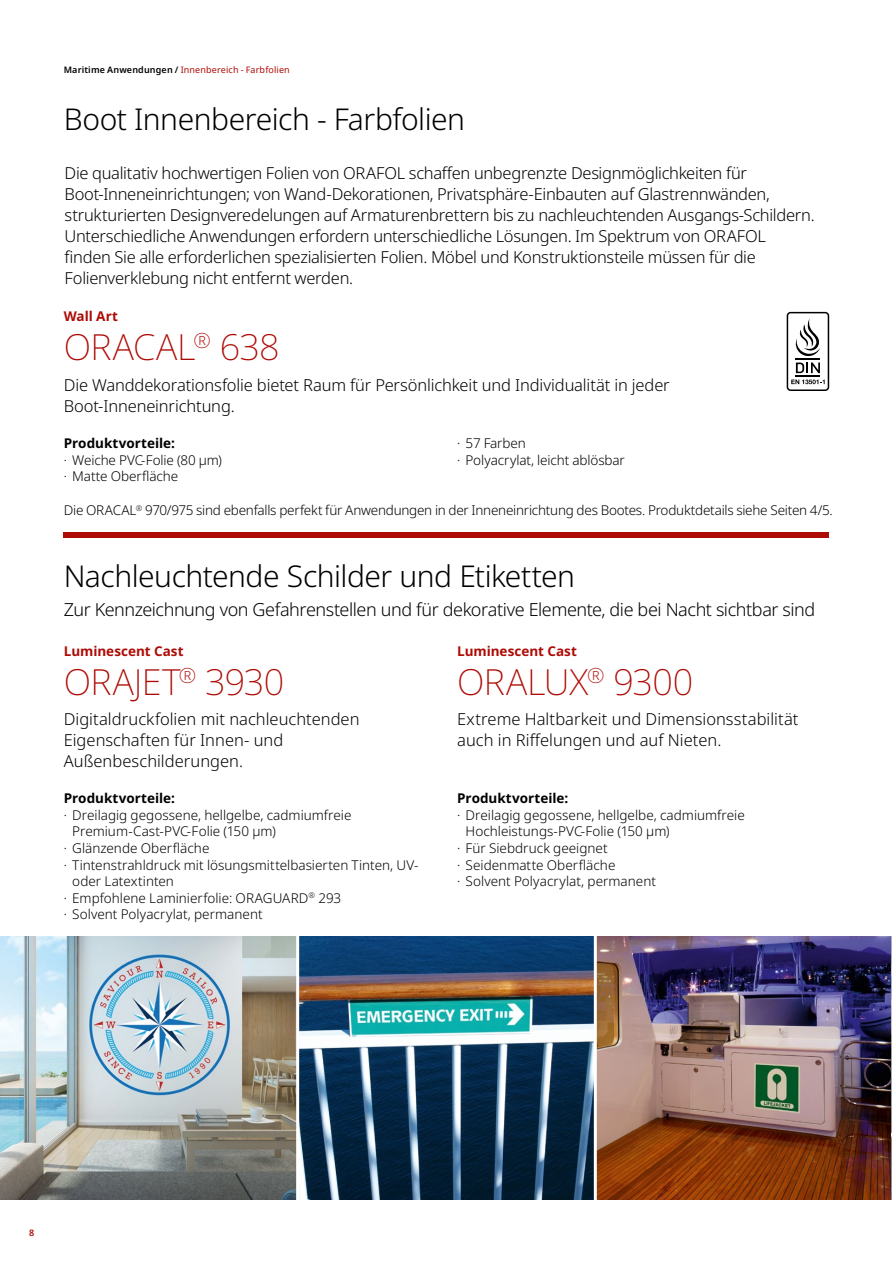
<style>
.page{position:relative;width:893px;height:1263px;background:#fff}
.page>*{position:absolute;margin:0;border:0;box-sizing:border-box;transform-origin:0 0}
.Heading{font:200 36px "Noto Sans";letter-spacing:-.015em;color:#ae0b05}
.Heading-2{font:300 30px "Noto Sans";letter-spacing:-.02em;color:#000}
.Heading-3{font:300 18px "Noto Sans";letter-spacing:-.025em;color:#000}
.Body_text{font:300 16.5px/21px "Noto Sans";letter-spacing:-.015em;color:#000}
.Bullet_point_list{font:300 13.5px/16.5px "Noto Sans";color:#000}
.Bullet_point_list-2{font:300 13.5px "Noto Sans";letter-spacing:-.02em;color:#000}
.Body_text_bold_colour{font:700 13.5px "Noto Sans";color:#000}
.Body_text_bold_colour-2{font:700 13.5px "Noto Sans";color:#ae0b05}
.t1{font:9px "Noto Sans";letter-spacing:.015em;color:#ae0b05}
.t2{font:600 9px "Noto Sans";color:#ae0b05}
.s1{font-weight:600;color:#000}
</style>
<div class="page">
<svg style="left:787px;top:312px;width:42px;height:79px"></svg>
<img style="left:0;top:936px;width:296px;height:264px">
<img style="left:299px;top:936px;width:295px;height:264px">
<img style="left:597px;top:936px;width:294px;height:264px">
<div style="left:64px;top:532px;width:765px;height:6px;background:#ae0b05"></div>
<p class="t1" style="left:64px;top:64px;width:228px"><span class="s1">Maritime Anwendungen /</span> Innenbereich - Farbfolien</p>
<p class="Heading-2" style="left:64px;top:98px;width:403px">Boot Innenbereich - Farbfolien</p>
<p class="Body_text" style="left:65px;top:163px;width:752px">Die qualitativ hochwertigen Folien von ORAFOL schaffen unbegrenzte Designmöglichkeiten für Boot-Inneneinrichtungen; von Wand-Dekorationen, Privatsphäre-Einbauten auf Glastrennwänden, strukturierten Designveredelungen auf Armaturenbrettern bis zu nachleuchtenden Ausgangs-Schildern.<br>Unterschiedliche Anwendungen erfordern unterschiedliche Lösungen. Im Spektrum von ORAFOL finden Sie alle erforderlichen spezialisierten Folien. Möbel und Konstruktionsteile müssen für die Folienverklebung nicht entfernt werden.</p>
<p class="Body_text_bold_colour-2" style="left:64px;top:307px;width:56px">Wall Art</p>
<p class="Heading" style="left:64px;top:322px;width:217px">ORACAL<sup>®</sup> 638</p>
<p class="Body_text" style="left:64px;top:375px;width:607px">Die Wanddekorationsfolie bietet Raum für Persönlichkeit und Individualität in jeder</p>
<p class="Body_text" style="left:64px;top:396px;width:173px">Boot-Inneneinrichtung.</p>
<p class="Body_text_bold_colour" style="left:64px;top:434px;width:113px">Produktvorteile:</p>
<p class="Bullet_point_list" style="left:64px;top:452px;width:160px">· Weiche PVC-Folie (80 μm)</p>
<p class="Bullet_point_list" style="left:64px;top:468px;width:116px">· Matte Oberfläche</p>
<p class="Bullet_point_list" style="left:457px;top:435px;width:70px">· 57 Farben</p>
<p class="Bullet_point_list" style="left:457px;top:452px;width:169px">· Polyacrylat, leicht ablösbar</p>
<p class="Bullet_point_list-2" style="left:64px;top:501px;width:771px">Die ORACAL<sup>®</sup> 970/975 sind ebenfalls perfekt für Anwendungen in der Inneneinrichtung des Bootes. Produktdetails siehe Seiten 4/5.</p>
<p class="Heading-2" style="left:64px;top:555px;width:513px">Nachleuchtende Schilder und Etiketten</p>
<p class="Heading-3" style="left:64px;top:596px;width:753px">Zur Kennzeichnung von Gefahrenstellen und für dekorative Elemente, die bei Nacht sichtbar sind</p>
<p class="Body_text_bold_colour-2" style="left:64px;top:641px;width:121px">Luminescent Cast</p>
<p class="Heading" style="left:64px;top:656px;width:222px">ORAJET<sup>®</sup> 3930</p>
<p class="Body_text" style="left:64px;top:709px;width:297px">Digitaldruckfolien mit nachleuchtenden<br>Eigenschaften für Innen- und<br>Außenbeschilderungen.</p>
<p class="Body_text_bold_colour-2" style="left:457px;top:641px;width:121px">Luminescent Cast</p>
<p class="Heading" style="left:457px;top:656px;width:238px">ORALUX<sup>®</sup> 9300</p>
<p class="Body_text" style="left:457px;top:709px;width:343px">Extreme Haltbarkeit und Dimensionsstabilität</p>
<p class="Body_text" style="left:457px;top:730px;width:266px">auch in Riffelungen und auf Nieten.</p>
<p class="Body_text_bold_colour" style="left:64px;top:789px;width:113px">Produktvorteile:</p>
<p class="Bullet_point_list" style="left:72px;top:807px;width:281px;text-indent:-9px">· Dreilagig gegossene, hellgelbe, cadmiumfreie<br>Premium-Cast-PVC-Folie (150 μm)</p>
<p class="Bullet_point_list" style="left:64px;top:840px;width:147px">· Glänzende Oberfläche</p>
<p class="Bullet_point_list" style="left:72px;top:857px;width:348px;text-indent:-9px">· Tintenstrahldruck mit lösungsmittelbasierten Tinten, UV&shy;oder Latextinten</p>
<p class="Bullet_point_list" style="left:64px;top:890px;width:279px">· Empfohlene Laminierfolie: ORAGUARD<sup>®</sup> 293</p>
<p class="Bullet_point_list" style="left:64px;top:906px;width:200px">· Solvent Polyacrylat, permanent</p>
<p class="Body_text_bold_colour" style="left:457px;top:789px;width:113px">Produktvorteile:</p>
<p class="Bullet_point_list" style="left:466px;top:807px;width:281px;text-indent:-9px">· Dreilagig gegossene, hellgelbe, cadmiumfreie<br>Hochleistungs-PVC-Folie (150 μm)</p>
<p class="Bullet_point_list" style="left:457px;top:840px;width:152px">· Für Siebdruck geeignet</p>
<p class="Bullet_point_list" style="left:457px;top:857px;width:160px">· Seidenmatte Oberfläche</p>
<p class="Bullet_point_list" style="left:457px;top:873px;width:200px">· Solvent Polyacrylat, permanent</p>
<p class="t2" style="left:29px;top:1226px;width:7px">8</p>
</div>
